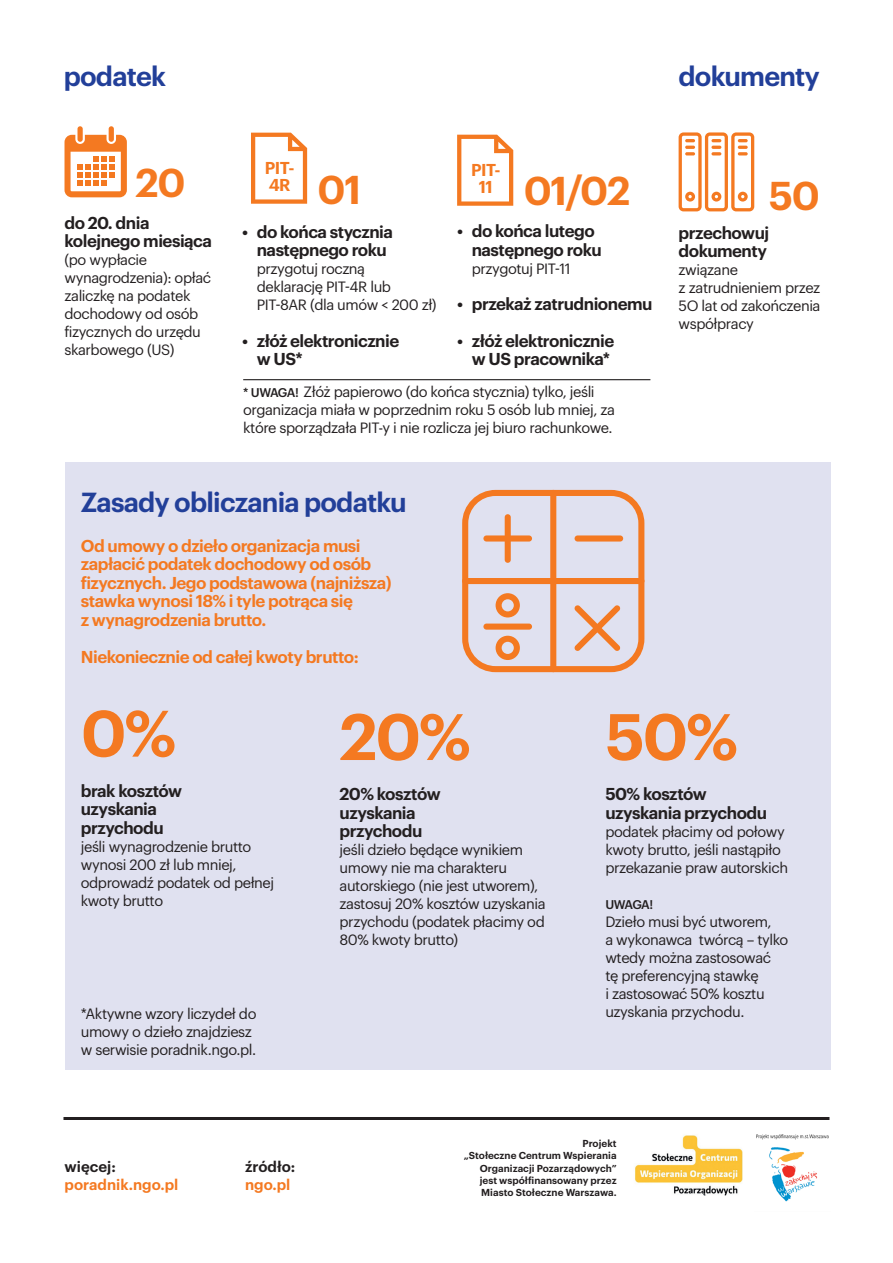
<style>
.page{position:relative;width:893px;height:1263px;background:#fff}
.page>*{position:absolute;margin:0;border:0;box-sizing:border-box;transform-origin:0 0}
.Normalny{font:600 64.2px "Graphik";color:#f47921}
.Normalny-2{font:600 39.3px "Graphik";letter-spacing:-.03em;color:#f47921}
.Normalny-3{font:600 27px "Graphik";letter-spacing:-.03em;color:#223f99}
.Normalny-4{font:600 16.8px/18.6px "Graphik";letter-spacing:-.03em;color:#231f20}
.Normalny-5{font:600 16.8px/18.6px "Graphik";letter-spacing:-.03em;color:#f47921}
.Normalny-6{font:600 14.85px "Graphik";color:#f47921}
.Normalny-7{font:600 14.85px "Graphik";color:#231f20}
.Normalny-8{font:14.7px/18px "Graphik";letter-spacing:-.03em;color:#231f20}
.Normalny-9{font:500 12.3px "Graphik";letter-spacing:-.07em;color:#231f20}
.t1{font:600 9.9px "Graphik";color:#231f20}
.s1{font-weight:500;font-size:12.3px}
</style>
<div class="page">
<hr style="left:63px;top:1117px;width:766px;height:3px;background:#231f20">
<img style="left:635px;top:1135px;width:107px;height:60px">
<img style="left:756px;top:1134px;width:73px;height:68px">
<hr style="left:243px;top:379px;width:407px;height:1px;background:#231f20">
<div style="left:109px;top:126px;width:5px;height:16px;background:#f47921;border-radius:3px"></div>
<div style="left:78px;top:126px;width:5px;height:16px;background:#f47921;border-radius:3px"></div>
<svg style="left:65px;top:135px;width:62px;height:62px"></svg>
<svg style="left:457px;top:135px;width:56px;height:71px"></svg>
<svg style="left:679px;top:132px;width:75px;height:79px"></svg>
<div style="left:65px;top:463px;width:766px;height:607px;background:#e0e1f0"></div>
<svg style="left:462px;top:490px;width:182px;height:182px"></svg>
<svg style="left:251px;top:133px;width:56px;height:71px"></svg>
<p class="Normalny-3" style="left:64px;top:56px;width:104px">podatek</p>
<p class="Normalny-3" style="left:679px;top:56px;width:143px">dokumenty</p>
<p class="Normalny-2" style="left:136px;top:153px;width:52px">20</p>
<p class="Normalny-4" style="left:65px;top:212px;width:87px">do 20. dnia</p>
<p class="Normalny-4" style="left:65px;top:230px;width:149px">kolejnego miesiąca</p>
<p class="Normalny-8" style="left:65px;top:250px;width:148px">(po wypłacie wynagrodzenia): opłać zaliczkę na podatek dochodowy od osób fizycznych do urzędu skarbowego (US)</p>
<p class="Normalny-5" style="left:265px;top:157px;width:29px">PIT-</p>
<p class="Normalny-5" style="left:269px;top:174px;width:23px">4R</p>
<p class="Normalny-2" style="left:318px;top:159px;width:45px">01</p>
<p class="Normalny-5" style="left:471px;top:159px;width:29px">PIT-</p>
<p class="Normalny-5" style="left:479px;top:176px;width:15px">11</p>
<p class="Normalny-2" style="left:524px;top:161px;width:108px">01/02</p>
<p class="Normalny-4" style="left:242px;top:221px;width:152px">• do końca stycznia</p>
<p class="Normalny-4" style="left:257px;top:239px;width:132px">następnego roku</p>
<p class="Normalny-8" style="left:257px;top:258px;width:110px">przygotuj roczną</p>
<p class="Normalny-8" style="left:257px;top:276px;width:136px">deklarację PIT-4R lub</p>
<p class="Normalny-8" style="left:257px;top:294px;width:181px">PIT-8AR (dla umów &lt; 200 zł)</p>
<p class="Normalny-4" style="left:242px;top:330px;width:159px">• złóż elektronicznie</p>
<p class="Normalny-4" style="left:257px;top:348px;width:48px">w US*</p>
<p class="Normalny-4" style="left:457px;top:220px;width:139px">• do końca lutego</p>
<p class="Normalny-4" style="left:472px;top:239px;width:132px">następnego roku</p>
<p class="Normalny-8" style="left:472px;top:258px;width:101px">przygotuj PIT-11</p>
<p class="Normalny-4" style="left:457px;top:293px;width:197px">• przekaż zatrudnionemu</p>
<p class="Normalny-4" style="left:457px;top:330px;width:159px">• złóż elektronicznie</p>
<p class="Normalny-4" style="left:472px;top:348px;width:140px">w US pracownika*</p>
<p class="Normalny-8" style="left:243px;top:382px;width:373px"><span class="s1">* UWAGA!</span> Złóż papierowo (do końca stycznia) tylko, jeśli organizacja miała w poprzednim roku 5 osób lub mniej, za które sporządzała PIT-y i nie rozlicza jej biuro rachunkowe.</p>
<p class="Normalny-3" style="left:81px;top:482px;width:327px">Zasady obliczania podatku</p>
<p class="Normalny-5" style="left:81px;top:535px;width:312px">Od umowy o dzieło organizacja musi zapłacić podatek dochodowy od osób fizycznych. Jego podstawowa (najniższa) stawka wynosi 18% i tyle potrąca się<br>z wynagrodzenia brutto.</p>
<p class="Normalny-5" style="left:81px;top:646px;width:279px">Niekoniecznie od całej kwoty brutto:</p>
<p class="Normalny-2" style="left:769px;top:165px;width:52px">50</p>
<p class="Normalny-4" style="left:679px;top:222px;width:92px">przechowuj dokumenty</p>
<p class="Normalny-8" style="left:679px;top:260px;width:143px">związane<br>z zatrudnieniem przez<br>5O lat od zakończenia współpracy</p>
<p class="Normalny" style="left:81px;top:684px;width:97px">0%</p>
<p class="Normalny" style="left:340px;top:688px;width:133px">20%</p>
<p class="Normalny" style="left:605px;top:688px;width:134px">50%</p>
<p class="Normalny-4" style="left:81px;top:780px;width:103px">brak kosztów</p>
<p class="Normalny-4" style="left:81px;top:798px;width:78px">uzyskania</p>
<p class="Normalny-4" style="left:81px;top:817px;width:84px">przychodu</p>
<p class="Normalny-8" style="left:81px;top:836px;width:195px">jeśli wynagrodzenie brutto wynosi 200 zł lub mniej, odprowadź podatek od pełnej kwoty brutto</p>
<p class="Normalny-4" style="left:340px;top:783px;width:103px">20% kosztów</p>
<p class="Normalny-4" style="left:340px;top:802px;width:78px">uzyskania</p>
<p class="Normalny-4" style="left:340px;top:820px;width:84px">przychodu</p>
<p class="Normalny-8" style="left:340px;top:839px;width:208px">jeśli dzieło będące wynikiem umowy nie ma charakteru autorskiego (nie jest utworem), zastosuj 20% kosztów uzyskania przychodu (podatek płacimy od<br>80% kwoty brutto)</p>
<p class="Normalny-4" style="left:605px;top:783px;width:103px">50% kosztów</p>
<p class="Normalny-4" style="left:605px;top:802px;width:163px">uzyskania przychodu</p>
<p class="Normalny-8" style="left:605px;top:821px;width:184px">podatek płacimy od połowy kwoty brutto, jeśli nastąpiło przekazanie praw autorskich</p>
<p class="Normalny-9" style="left:605px;top:895px;width:49px">UWAGA!</p>
<p class="Normalny-8" style="left:605px;top:911px;width:168px">Dzieło musi być utworem,</p>
<p class="Normalny-8" style="left:605px;top:929px;width:185px">a wykonawca twórcą – tylko wtedy można zastosować<br>tę preferencyjną stawkę<br>i zastosować 50% kosztu</p>
<p class="Normalny-8" style="left:81px;top:1004px;width:177px">*Aktywne wzory liczydeł do</p>
<p class="Normalny-8" style="left:605px;top:1001px;width:141px">uzyskania przychodu.</p>
<p class="Normalny-8" style="left:81px;top:1022px;width:177px">umowy o dzieło znajdziesz w serwisie poradnik.ngo.pl.</p>
<p class="Normalny-7" style="left:65px;top:1155px;width:53px">więcej:</p>
<p class="Normalny-6" style="left:65px;top:1173px;width:115px">poradnik.ngo.pl</p>
<p class="Normalny-7" style="left:245px;top:1155px;width:52px">źródło:</p>
<p class="Normalny-6" style="left:245px;top:1173px;width:47px">ngo.pl</p>
<p class="t1" style="left:582px;top:1135px;width:36px">Projekt</p>
<p class="t1" style="left:464px;top:1148px;width:154px">„Stołeczne Centrum Wspierania</p>
<p class="t1" style="left:480px;top:1160px;width:138px">Organizacji Pozarządowych”</p>
<p class="t1" style="left:480px;top:1173px;width:138px">jest współfinansowany przez</p>
<p class="t1" style="left:481px;top:1185px;width:137px">Miasto Stołeczne Warszawa.</p>
</div>
